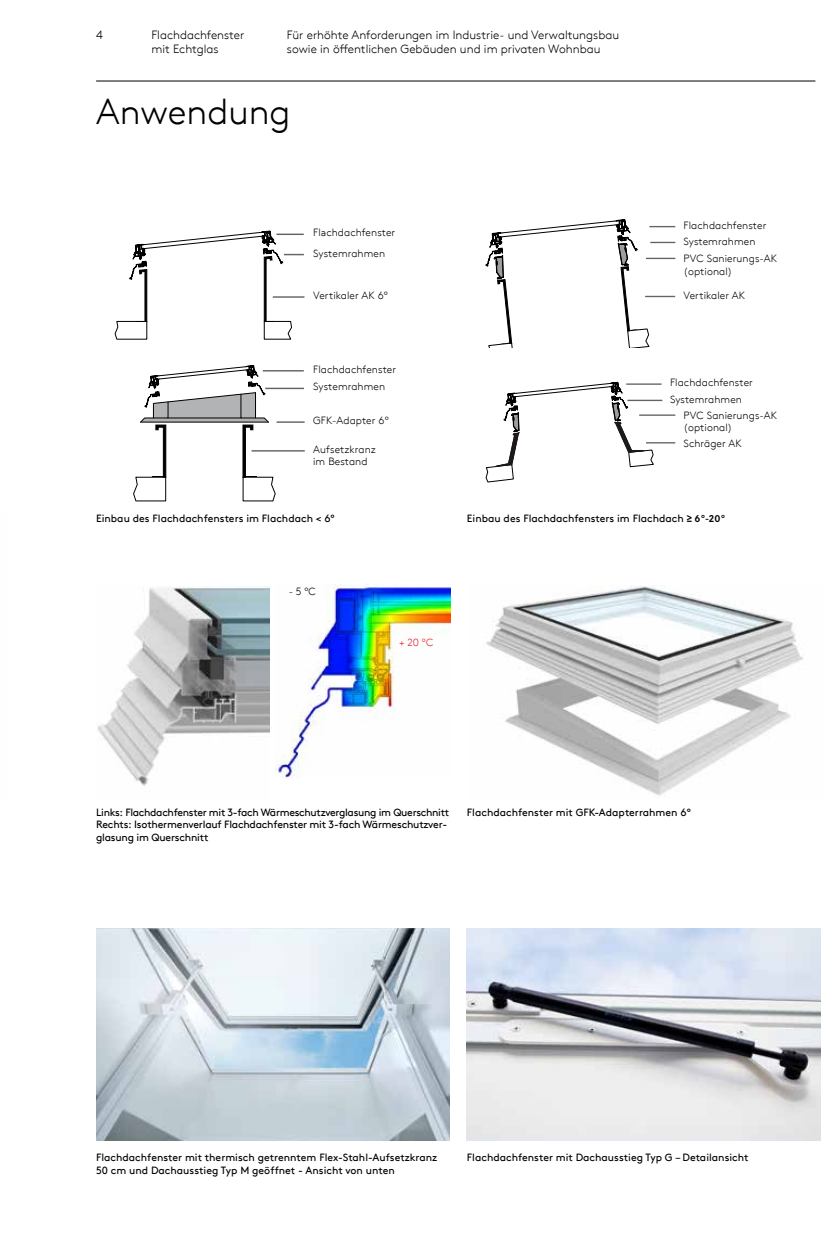
<style>
.page{position:relative;width:837px;height:1259px;background:#fff}
.page>*{position:absolute;margin:0;border:0;box-sizing:border-box;transform-origin:0 0}
.t1{font:300 36px "Kingspan Brown TT";color:#000}
.t2{font:300 12px/14.2px "Kingspan Brown TT";color:#000}
.t3{font:10.5px/12.6px "Kingspan Brown TT";color:#000}
.t4{font:300 10.5px/12.6px "Kingspan Brown TT";letter-spacing:.01em;color:#000}
.t5{font:10.5px/12.6px "Kingspan Brown TT";letter-spacing:-.02em;color:#000}
.t6{font:300 10.5px "Kingspan Brown TT";color:#e21f26}
.s1{font-family:"Corporate S";font-weight:700}
</style>
<div class="page">
<hr style="left:96px;top:81px;width:719px;height:1px;background:#000">
<img style="left:486px;top:585px;width:317px;height:211px">
<img style="left:98px;top:586px;width:171px;height:200px">
<img style="left:275px;top:585px;width:175px;height:192px">
<svg style="left:115px;top:230px;width:189px;height:109px"></svg>
<hr style="left:272px;top:296px;width:32px;height:2px;background:#636466">
<svg style="left:133px;top:365px;width:142px;height:136px"></svg>
<hr style="left:140px;top:422px;width:128px;height:1px;background:#000">
<hr style="left:168px;top:418px;width:73px;height:1px;background:#000">
<hr style="left:263px;top:370px;width:41px;height:1px;background:#636466">
<hr style="left:265px;top:388px;width:39px;height:1px;background:#636466">
<hr style="left:276px;top:421px;width:28px;height:2px;background:#636466">
<hr style="left:251px;top:450px;width:53px;height:1px;background:#636466">
<svg style="left:485px;top:219px;width:190px;height:128px"></svg>
<hr style="left:644px;top:296px;width:30px;height:1px;background:#636466">
<svg style="left:485px;top:381px;width:168px;height:101px"></svg>
<hr style="left:626px;top:383px;width:35px;height:2px;background:#636466">
<hr style="left:627px;top:400px;width:35px;height:1px;background:#636466">
<img style="left:96px;top:928px;width:353px;height:213px">
<img style="left:466px;top:928px;width:353px;height:213px">
<hr style="left:645px;top:258px;width:30px;height:1px;background:#636466">
<hr style="left:639px;top:414px;width:36px;height:2px;background:#636466">
<hr style="left:645px;top:442px;width:30px;height:1px;background:#636466">
<p class="t2" style="left:96px;top:27px;width:8px">4</p>
<p class="t2" style="left:287px;top:27px;width:333px">Für erhöhte Anforderungen im Industrie- und Verwaltungsbau sowie in öffentlichen Gebäuden und im privaten Wohnbau</p>
<p class="t2" style="left:151px;top:27px;width:94px">Flachdachfenster mit Echtglas</p>
<h1 class="t1" style="left:96px;top:85px;width:196px">Anwendung</h1>
<p class="t4" style="left:313px;top:222px;width:84px;line-height:20.2px">Flachdachfenster<br>Systemrahmen</p>
<p class="t4" style="left:313px;top:288px;width:76px">Vertikaler AK 6°</p>
<p class="t4" style="left:313px;top:359px;width:84px;line-height:17.5px">Flachdachfenster<br>Systemrahmen</p>
<p class="t4" style="left:313px;top:413px;width:77px">GFK-Adapter 6°</p>
<p class="t4" style="left:313px;top:442px;width:64px">Aufsetzkranz im Bestand</p>
<p class="t3" style="left:96px;top:511px;width:240px">Einbau des Flachdachfensters im Flachdach &lt; 6°</p>
<p class="t4" style="left:288px;top:584px;width:29px">- 5 °C</p>
<p class="t6" style="left:399px;top:634px;width:35px">+ 20 °C</p>
<p class="t4" style="left:683px;top:217px;width:84px;line-height:15.9px">Flachdachfenster<br>Systemrahmen</p>
<p class="t4" style="left:683px;top:251px;width:95px">PVC Sanierungs-AK (optional)</p>
<p class="t4" style="left:683px;top:288px;width:63px">Vertikaler AK</p>
<p class="t4" style="left:669px;top:374px;width:84px;line-height:16.2px">Flachdachfenster<br>Systemrahmen</p>
<p class="t4" style="left:683px;top:436px;width:60px">Schräger AK</p>
<p class="t4" style="left:683px;top:408px;width:95px">PVC Sanierungs-AK (optional)</p>
<p class="t3" style="left:466px;top:511px;width:260px">Einbau des Flachdachfensters im Flachdach <span class="s1">≥ 6°-20°</span></p>
<p class="t5" style="left:96px;top:805px;width:354px">Links: Flachdachfenster mit 3-fach Wärmeschutzverglasung im Querschnitt<br>Rechts: Isothermenverlauf Flachdachfenster mit 3-fach Wärmeschutzver&shy;glasung im Querschnitt</p>
<p class="t3" style="left:466px;top:805px;width:225px">Flachdachfenster mit GFK-Adapterrahmen 6°</p>
<p class="t3" style="left:96px;top:1150px;width:342px">Flachdachfenster mit thermisch getrenntem Flex-Stahl-Aufsetzkranz<br>50 cm und Dachausstieg Typ M geöffnet - Ansicht von unten</p>
<p class="t3" style="left:466px;top:1150px;width:283px">Flachdachfenster mit Dachausstieg Typ G – Detailansicht</p>
</div>
